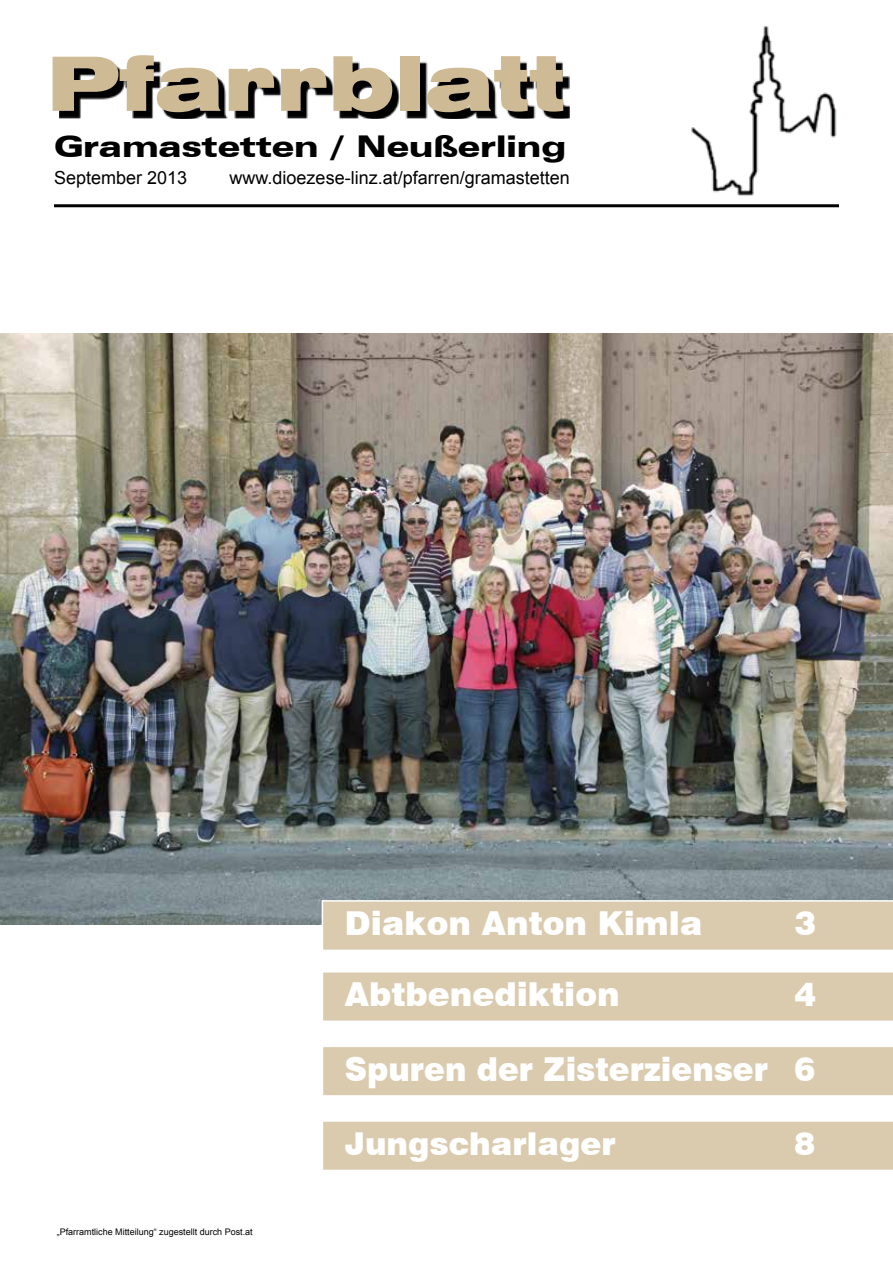
<style>
.page{position:relative;width:893px;height:1263px;background:#fff}
.page>*{position:absolute;margin:0;border:0;box-sizing:border-box;transform-origin:0 0}
.t1{font:900 expanded 75px "Swiss 721 BT";color:#cebb95}
.t2{font:900 33px "Swiss 721 BT";color:#fff}
.t3{font:900 33px "Swiss 721 BT";color:#fff;scale:.95 1}
.t4{font:900 31.5px "Swiss 721 BT";color:#fff}
.t5{font:900 expanded 30px "Zurich BT";color:#000;scale:1.08 1}
.t6{font:18px "Arial";color:#000}
.t7{font:9px "Arial";color:#000}
</style>
<div class="page">
<img style="left:691px;top:26px;width:146px;height:170px">
<img style="left:0;top:334px;width:893px;height:590px">
<hr style="left:54px;top:204px;width:785px;height:3px;background:#000">
<div style="left:323px;top:972px;width:570px;height:49px;background:#dbcbae"></div>
<div style="left:323px;top:1121px;width:570px;height:49px;background:#dbcbae"></div>
<div style="left:323px;top:1047px;width:570px;height:49px;background:#dbcbae"></div>
<svg style="left:59px;top:62px;width:511px;height:57px"></svg>
<div style="left:322px;top:900px;width:571px;height:50px;background:#dbcbae"></div>
<h1 class="t1" style="left:47px;top:39px;width:520px">Pfarrblatt</h1>
<h3 class="t5" style="left:54px;top:129px;width:476px">Gramastetten / Neußerling</h3>
<p class="t6" style="left:54px;top:165px;width:135px">September 2013</p>
<p class="t6" style="left:230px;top:165px;width:342px">www.dioezese-linz.at/pfarren/gramastetten</p>
<h2 class="t2" style="left:345px;top:904px;width:359px">Diakon Anton Kimla</h2>
<h2 class="t2" style="left:794px;top:904px;width:23px">3</h2>
<h2 class="t2" style="left:345px;top:974px;width:276px">Abtbenediktion</h2>
<h2 class="t2" style="left:794px;top:974px;width:23px">4</h2>
<h2 class="t3" style="left:345px;top:1049px;width:496px">Spuren der Zisterzienser 6</h2>
<p class="t7" style="left:57px;top:1226px;width:198px">„Pfarramtliche Mitteilung“ zugestellt durch Post.at</p>
<h3 class="t4" style="left:345px;top:1124px;width:273px">Jungscharlager</h3>
<h3 class="t4" style="left:794px;top:1124px;width:22px">8</h3>
</div>
